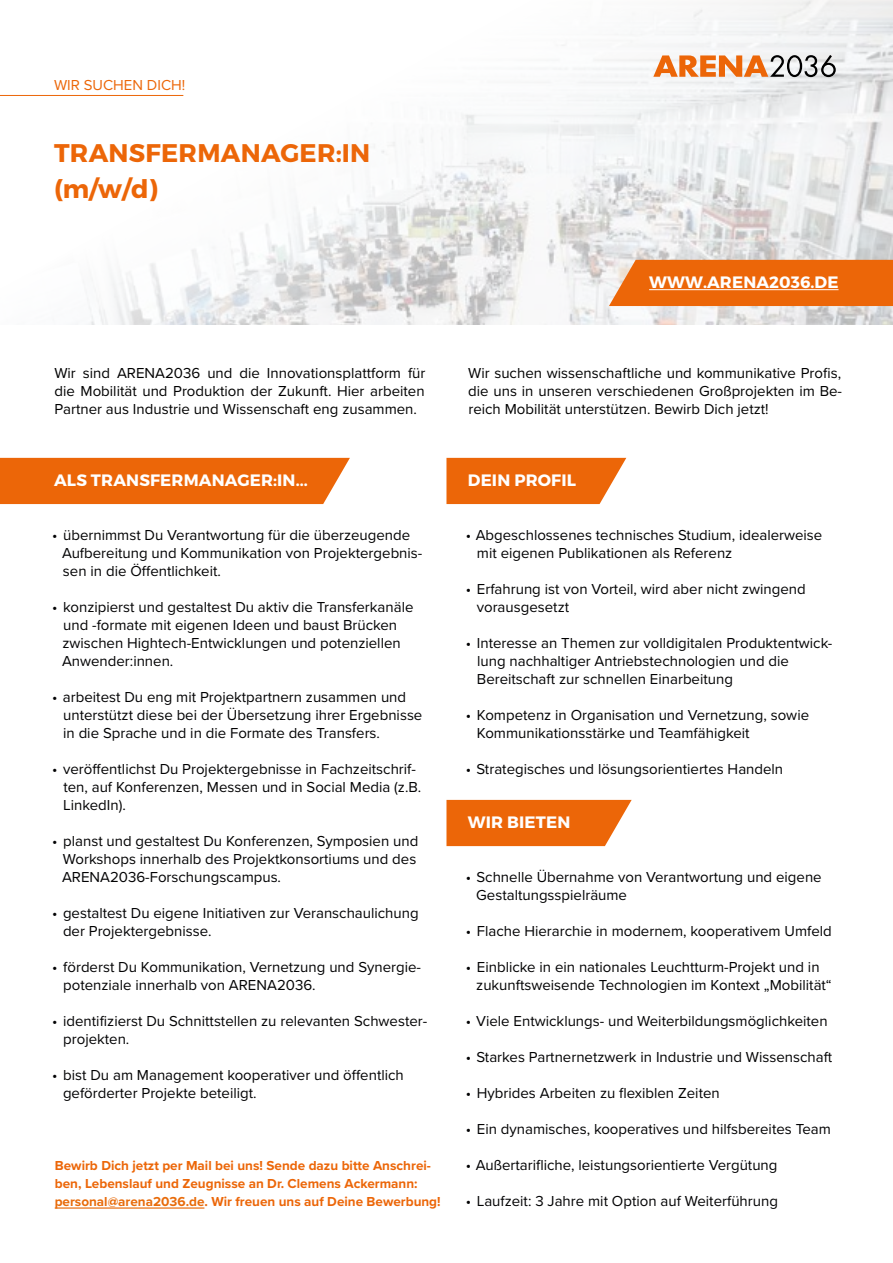
<style>
.page{position:relative;width:893px;height:1263px;background:#fff}
.page>*{position:absolute;margin:0;border:0;box-sizing:border-box;transform-origin:0 0}
.t1{font:700 25.5px/36px "Montserrat";letter-spacing:.01em;color:#ec6608}
.t2{font:700 16.5px "Montserrat";letter-spacing:.01em;color:#fff}
.t3{font:15px/18px "Proxima Nova";color:#020203}
.t4{font:15px/18px "Proxima Nova";color:#000;text-align:justify}
.t5{font:15px "Proxima Nova";color:#ec6608}
.t6{font:700 13.5px/18px "Proxima Nova";color:#ec6608}
.s1{color:#e86b0a}
</style>
<div class="page">
<img style="left:86px;top:0;width:807px;height:324px">
<svg style="left:653px;top:55px;width:183px;height:22px"></svg>
<hr style="left:0;top:95px;width:183px;height:1px;background:#ec6608">
<div style="left:609px;top:260px;width:284px;height:46px;background:#ec6608"></div>
<hr style="left:649px;top:289px;width:189px;height:1px;background:#fff">
<svg style="left:446px;top:458px;width:180px;height:46px;background:#ed711a"></svg>
<div style="left:0;top:458px;width:350px;height:46px;background:#ec6608"></div>
<hr style="left:55px;top:1207px;width:149px;height:1px;background:#e86b0a">
<svg style="left:446px;top:800px;width:186px;height:46px;background:#ed711a"></svg>
<p class="t5" style="left:54px;top:74px;width:133px">WIR SUCHEN DICH!</p>
<h1 class="t1" style="left:54px;top:135px;width:318px">TRANSFERMANAGER:IN (m/w/d)</h1>
<p class="t4" style="left:54px;top:363px;width:373px">Wir sind ARENA2036 und die Innovationsplattform für die Mobilität und Produktion der Zukunft. Hier arbeiten Partner aus Industrie und Wissenschaft eng zusammen.</p>
<p class="t2" style="left:649px;top:272px;width:191px">WWW.ARENA2036.DE</p>
<p class="t4" style="left:468px;top:363px;width:376px">Wir suchen wissenschaftliche und kommunikative Profis, die uns in unseren verschiedenen Großprojekten im Be&shy;reich Mobilität unterstützen. Bewirb Dich jetzt!</p>
<p class="t2" style="left:54px;top:470px;width:255px">ALS TRANSFERMANAGER:IN...</p>
<p class="t2" style="left:468px;top:470px;width:110px">DEIN PROFIL</p>
<p class="t3" style="left:62px;top:525px;width:362px;text-indent:-10px">• übernimmst Du Verantwortung für die überzeugende<br>Aufbereitung und Kommunikation von Projektergebnis&shy;sen in die Öffentlichkeit.</p>
<p class="t3" style="left:62px;top:597px;width:353px;text-indent:-10px">• konzipierst und gestaltest Du aktiv die Transferkanäle und -formate mit eigenen Ideen und baust Brücken zwischen Hightech-Entwicklungen und potenziellen Anwender:innen.</p>
<p class="t3" style="left:63px;top:687px;width:361px;text-indent:-11px">• arbeitest Du eng mit Projektpartnern zusammen und unterstützt diese bei der Übersetzung ihrer Ergebnisse in die Sprache und in die Formate des Transfers.</p>
<p class="t3" style="left:63px;top:759px;width:360px;text-indent:-11px">• veröffentlichst Du Projektergebnisse in Fachzeitschrif&shy;ten, auf Konferenzen, Messen und in Social Media (z.B.<br>LinkedIn).</p>
<p class="t3" style="left:62px;top:831px;width:358px;text-indent:-10px">• planst und gestaltest Du Konferenzen, Symposien und<br>Workshops innerhalb des Projektkonsortiums und des<br>ARENA2036-Forschungscampus.</p>
<p class="t3" style="left:63px;top:903px;width:357px;text-indent:-11px">• gestaltest Du eigene Initiativen zur Veranschaulichung der Projektergebnisse.</p>
<p class="t3" style="left:63px;top:957px;width:359px;text-indent:-11px">• förderst Du Kommunikation, Vernetzung und Synergie&shy;potenziale innerhalb von ARENA2036.</p>
<p class="t3" style="left:63px;top:1011px;width:366px;text-indent:-11px">• identifizierst Du Schnittstellen zu relevanten Schwester&shy;projekten.</p>
<p class="t3" style="left:63px;top:1065px;width:342px;text-indent:-11px">• bist Du am Management kooperativer und öffentlich geförderter Projekte beteiligt.</p>
<p class="t6" style="left:55px;top:1156px;width:387px">Bewirb Dich jetzt per Mail bei uns! Sende dazu bitte Anschrei&shy;ben, Lebenslauf und Zeugnisse an Dr. Clemens Ackermann: <span class="s1">personal@arena2036.de</span>. Wir freuen uns auf Deine Bewerbung!</p>
<p class="t3" style="left:477px;top:525px;width:347px;text-indent:-11px">• Abgeschlossenes technisches Studium, idealerweise mit eigenen Publikationen als Referenz</p>
<p class="t3" style="left:477px;top:579px;width:331px;text-indent:-11px">• Erfahrung ist von Vorteil, wird aber nicht zwingend vorausgesetzt</p>
<p class="t3" style="left:477px;top:633px;width:357px;text-indent:-11px">• Interesse an Themen zur volldigitalen Produktentwick&shy;lung nachhaltiger Antriebstechnologien und die<br>Bereitschaft zur schnellen Einarbeitung</p>
<p class="t3" style="left:477px;top:705px;width:334px;text-indent:-11px">• Kompetenz in Organisation und Vernetzung, sowie<br>Kommunikationsstärke und Teamfähigkeit</p>
<p class="t3" style="left:466px;top:759px;width:319px">• Strategisches und lösungsorientiertes Handeln</p>
<p class="t2" style="left:468px;top:812px;width:104px">WIR BIETEN</p>
<p class="t3" style="left:476px;top:867px;width:347px;text-indent:-10px">• Schnelle Übernahme von Verantwortung und eigene<br>Gestaltungsspielräume</p>
<p class="t3" style="left:466px;top:921px;width:367px">• Flache Hierarchie in modernem, kooperativem Umfeld</p>
<p class="t3" style="left:476px;top:957px;width:357px;text-indent:-10px">• Einblicke in ein nationales Leuchtturm-Projekt und in zukunftsweisende Technologien im Kontext „Mobilität“</p>
<p class="t3" style="left:466px;top:1011px;width:363px">• Viele Entwicklungs- und Weiterbildungsmöglichkeiten</p>
<p class="t3" style="left:466px;top:1047px;width:368px">• Starkes Partnernetzwerk in Industrie und Wissenschaft</p>
<p class="t3" style="left:466px;top:1083px;width:255px">• Hybrides Arbeiten zu flexiblen Zeiten</p>
<p class="t3" style="left:466px;top:1119px;width:367px">• Ein dynamisches, kooperatives und hilfsbereites Team</p>
<p class="t3" style="left:466px;top:1155px;width:313px">• Außertarifliche, leistungsorientierte Vergütung</p>
<p class="t3" style="left:466px;top:1191px;width:314px">• Laufzeit: 3 Jahre mit Option auf Weiterführung</p>
</div>
